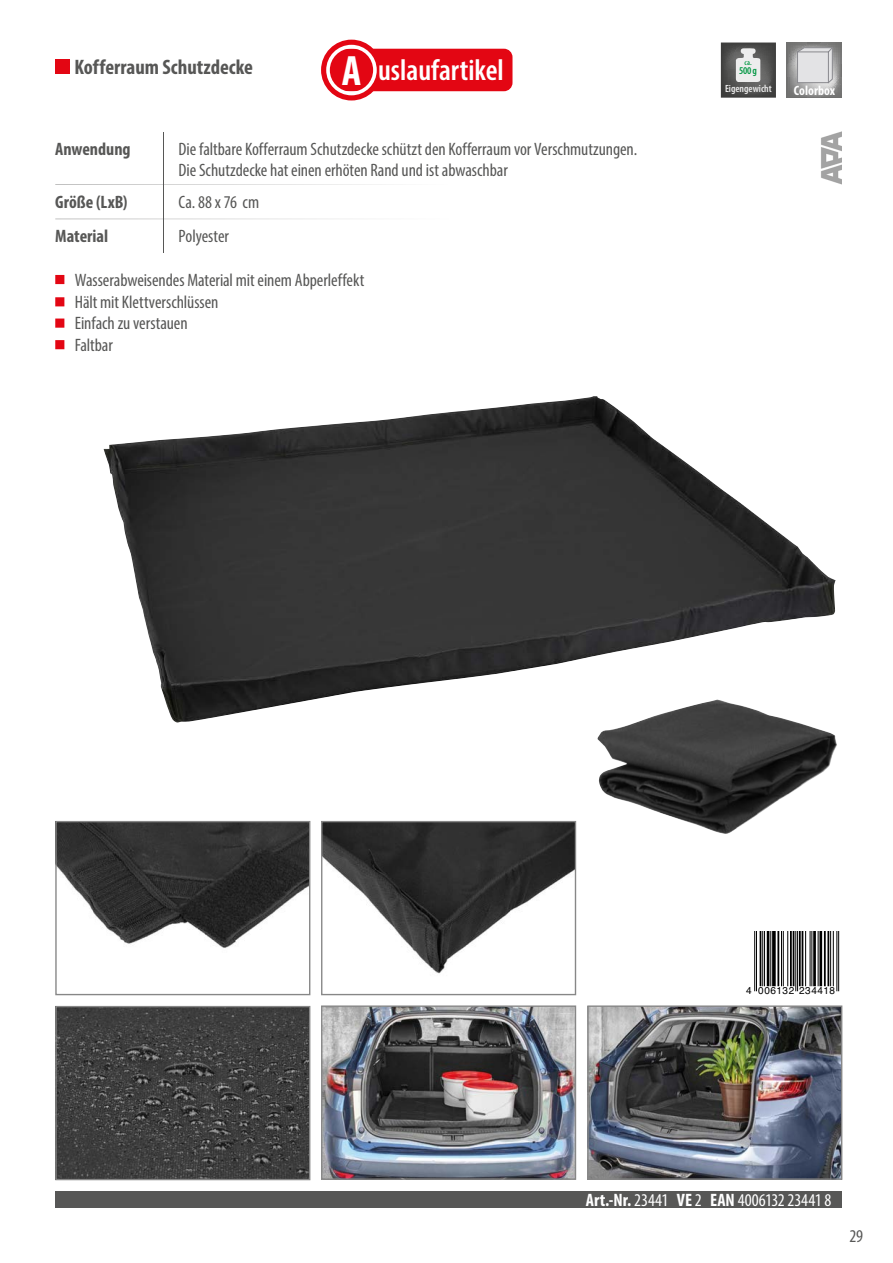
<style>
.page{position:relative;width:893px;height:1263px;background:#fff}
.page>*{position:absolute;margin:0;border:0;box-sizing:border-box;transform-origin:0 0}
.t1{font:600 condensed 30px "Myriad Pro";color:#fff}
.t2{font:700 condensed 21px "Myriad Pro";color:#575756}
.t3{font:condensed 18px/21.6px "Myriad Pro";letter-spacing:-.005em;color:#575756}
.t4{font:condensed 18px "Myriad Pro";letter-spacing:-.005em;color:#fff}
.t5{font:700 condensed 18px "Myriad Pro";color:#575756}
.t6{font:700 condensed 13.5px "Myriad Pro";color:#fff}
.t7{font:600 condensed 10.5px "Myriad Pro";color:#ededed}
.t8{font:600 condensed 10.5px "Myriad Pro";color:#009641}
.t9{font:10.05px "Helvetica";letter-spacing:.05em;color:#000}
.t10{font:600 condensed 7.5px "Myriad Pro";color:#009641}
.s1{font-weight:700;font-size:42.75px}
.s2{font-weight:700}
</style>
<div class="page">
<div style="left:55px;top:1191px;width:787px;height:17px;background:#575756"></div>
<div style="left:55px;top:59px;width:15px;height:15px;background:#e30613"></div>
<svg style="left:721px;top:43px;width:55px;height:55px;background:#747473"></svg>
<svg style="left:787px;top:43px;width:55px;height:55px;background:#929292"></svg>
<svg style="left:797px;top:47px;width:36px;height:36px"></svg>
<hr style="left:164px;top:132px;width:1px;height:121px;background:#575756">
<svg style="left:55px;top:219px;width:233px;height:1px"></svg>
<div style="left:55px;top:275px;width:9px;height:9px;background:#e30613;border:2px solid #e30613"></div>
<div style="left:55px;top:297px;width:9px;height:9px;background:#e30613;border:2px solid #e30613"></div>
<div style="left:55px;top:340px;width:9px;height:9px;background:#e30613;border:2px solid #e30613"></div>
<div style="left:55px;top:319px;width:9px;height:9px;background:#e30613;border:2px solid #e30613"></div>
<img style="left:323px;top:1007px;width:251px;height:171px">
<div style="left:321px;top:1005px;width:255px;height:175px;border:1px solid #878787"></div>
<img style="left:57px;top:1008px;width:251px;height:170px">
<div style="left:55px;top:1006px;width:255px;height:174px;border:1px solid #878787"></div>
<img style="left:323px;top:823px;width:251px;height:151px">
<div style="left:321px;top:821px;width:255px;height:174px;border:1px solid #878787"></div>
<img style="left:57px;top:823px;width:251px;height:125px">
<div style="left:55px;top:821px;width:255px;height:174px;border:1px solid #878787"></div>
<img style="left:589px;top:1007px;width:251px;height:171px">
<div style="left:587px;top:1005px;width:255px;height:175px;border:1px solid #878787"></div>
<hr style="left:754px;top:931px;width:1px;height:60px;background:#000">
<hr style="left:756px;top:931px;width:1px;height:60px;background:#000">
<hr style="left:760px;top:931px;width:1px;height:55px;background:#000">
<hr style="left:762px;top:931px;width:1px;height:55px;background:#000">
<hr style="left:764px;top:931px;width:1px;height:55px;background:#000">
<hr style="left:767px;top:931px;width:2px;height:55px;background:#000">
<hr style="left:770px;top:931px;width:1px;height:55px;background:#000">
<svg style="left:772px;top:931px;width:4px;height:55px"></svg>
<hr style="left:777px;top:931px;width:2px;height:55px;background:#000">
<hr style="left:781px;top:931px;width:1px;height:55px;background:#000">
<hr style="left:783px;top:931px;width:1px;height:55px;background:#000">
<hr style="left:787px;top:931px;width:1px;height:55px;background:#000">
<hr style="left:790px;top:931px;width:2px;height:55px;background:#000">
<hr style="left:793px;top:931px;width:1px;height:55px;background:#000">
<hr style="left:795px;top:931px;width:1px;height:60px;background:#000">
<hr style="left:797px;top:931px;width:1px;height:60px;background:#000">
<hr style="left:799px;top:931px;width:2px;height:55px;background:#000">
<hr style="left:802px;top:931px;width:1px;height:55px;background:#000">
<hr style="left:805px;top:931px;width:1px;height:55px;background:#000">
<hr style="left:810px;top:931px;width:1px;height:55px;background:#000">
<hr style="left:811px;top:931px;width:1px;height:55px;background:#000">
<hr style="left:813px;top:931px;width:3px;height:55px;background:#000">
<hr style="left:818px;top:931px;width:1px;height:55px;background:#000">
<hr style="left:819px;top:931px;width:3px;height:55px;background:#000">
<hr style="left:824px;top:931px;width:2px;height:55px;background:#000">
<hr style="left:827px;top:931px;width:2px;height:55px;background:#000">
<hr style="left:830px;top:931px;width:1px;height:55px;background:#000">
<hr style="left:833px;top:931px;width:1px;height:55px;background:#000">
<hr style="left:836px;top:931px;width:1px;height:60px;background:#000">
<hr style="left:838px;top:931px;width:1px;height:60px;background:#000">
<img style="left:821px;top:131px;width:21px;height:54px">
<img style="left:103px;top:396px;width:733px;height:326px">
<img style="left:597px;top:699px;width:240px;height:135px">
<div style="left:326px;top:49px;width:186px;height:42px;background:#e30613;border-radius:9px"></div>
<div style="left:325px;top:44px;width:53px;height:52px;border:4px solid #fff;border-radius:50%"></div>
<div style="left:321px;top:40px;width:61px;height:60px;border:5px solid #e30613;border-radius:50%"></div>
<h1 class="t1" style="left:342px;top:52px;width:163px"><span class="s1">A</span> uslaufartikel</h1>
<p class="t2" style="left:74px;top:54px;width:180px">Kofferraum Schutzdecke</p>
<p class="t10" style="left:745px;top:58px;width:8px">ca.</p>
<p class="t8" style="left:739px;top:64px;width:19px">500 g</p>
<p class="t7" style="left:725px;top:82px;width:48px">Eigengewicht</p>
<p class="t6" style="left:794px;top:82px;width:43px">Colorbox</p>
<p class="t5" style="left:55px;top:138px;width:77px">Anwendung</p>
<p class="t3" style="left:179px;top:138px;width:460px">Die faltbare Kofferraum Schutzdecke schützt den Kofferraum vor Verschmutzungen.<br>Die Schutzdecke hat einen erhöten Rand und ist abwaschbar</p>
<p class="t5" style="left:55px;top:191px;width:74px">Größe (LxB)</p>
<p class="t3" style="left:179px;top:191px;width:82px">Ca. 88 x 76 cm</p>
<p class="t5" style="left:55px;top:224px;width:54px">Material</p>
<p class="t3" style="left:179px;top:225px;width:52px">Polyester</p>
<p class="t3" style="left:75px;top:269px;width:291px">Wasserabweisendes Material mit einem Abperleffekt<br>Hält mit Klettverschlüssen<br>Einfach zu verstauen<br>Faltbar</p>
<p class="t9" style="left:746px;top:983px;width:91px">4 006132 234418</p>
<p class="t4" style="left:586px;top:1189px;width:247px"><span class="s2">Art.-Nr.</span> 23441 <span class="s2">VE</span> 2 <span class="s2">EAN</span> 4006132 23441 8</p>
<p class="t3" style="left:849px;top:1225px;width:15px">29</p>
</div>
